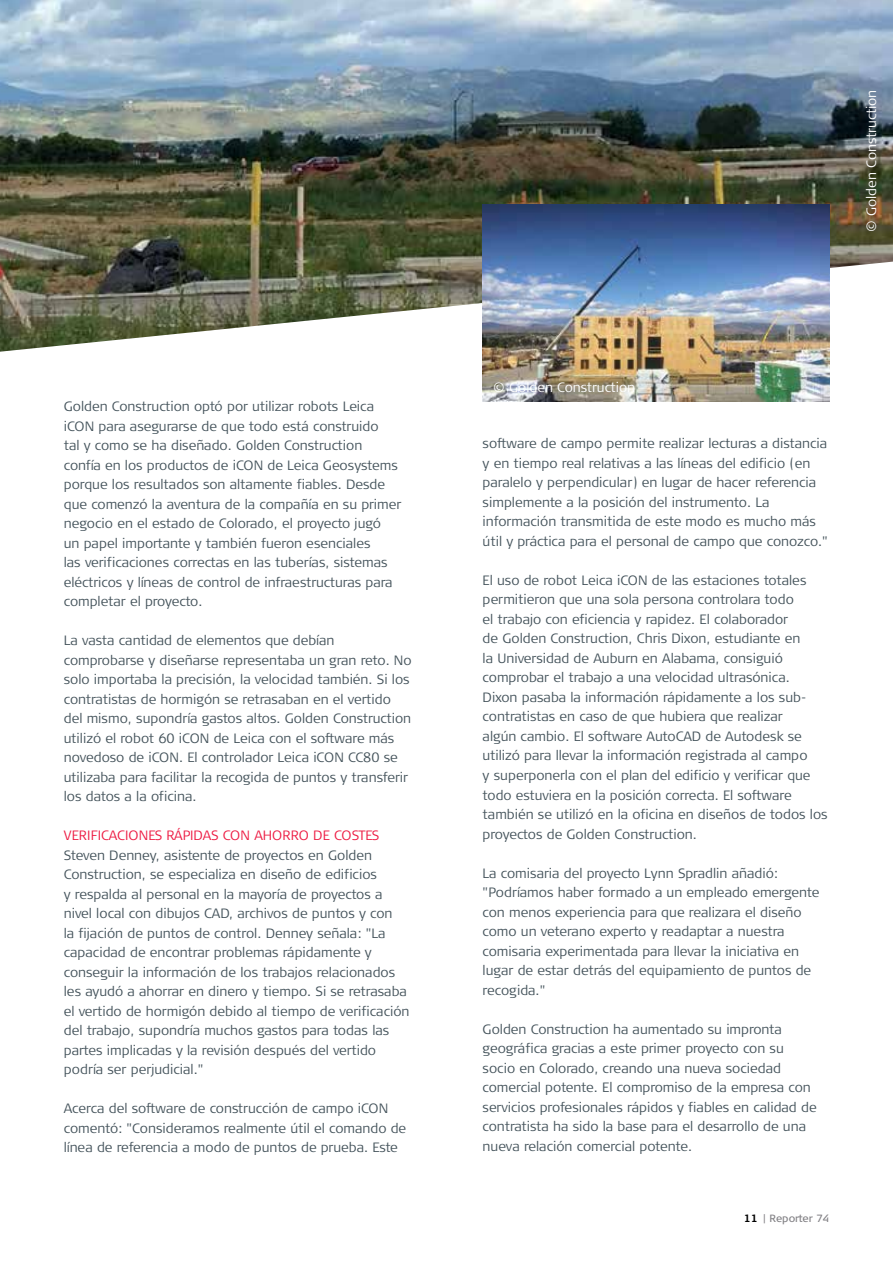
<style>
.page{position:relative;width:893px;height:1263px;background:#fff}
.page>*{position:absolute;margin:0;border:0;box-sizing:border-box;transform-origin:0 0}
.t1{font:300 13.5px/19.5px "Signa Column";color:#43525a}
.t2{font:300 13.5px "Signa Column";color:#fff}
.t3{font:300 13.5px "Signa Column";color:#ed1941}
.t4{font:10.5px "Signa Column";letter-spacing:-.005em;color:#807f83}
.s1{font-weight:700;color:#000}
</style>
<div class="page">
<img style="left:0;top:0;width:893px;height:352px">
<img style="left:483px;top:204px;width:346px;height:197px">
<p class="t1" style="left:64px;top:397px;width:339px">Golden Construction optó por utilizar robots Leica iCON para asegurarse de que todo está construido<br>tal y como se ha diseñado. Golden Construction confía en los productos de iCON de Leica Geosystems porque los resultados son altamente fiables. Desde que comenzó la aventura de la compañía en su primer negocio en el estado de Colorado, el proyecto jugó<br>un papel importante y también fueron esenciales<br>las verificaciones correctas en las tuberías, sistemas eléctricos y líneas de control de infraestructuras para completar el proyecto.</p>
<p class="t1" style="left:64px;top:631px;width:349px">La vasta cantidad de elementos que debían comprobarse y diseñarse representaba un gran reto. No solo importaba la precisión, la velocidad también. Si los contratistas de hormigón se retrasaban en el vertido del mismo, supondría gastos altos. Golden Construction utilizó el robot 60 iCON de Leica con el software más novedoso de iCON. El controlador Leica iCON CC80 se utilizaba para facilitar la recogida de puntos y transferir los datos a la oficina.</p>
<p class="t3" style="left:64px;top:828px;width:317px">VERIFICACIONES RÁPIDAS CON AHORRO DE COSTES</p>
<p class="t1" style="left:64px;top:845px;width:347px">Steven Denney, asistente de proyectos en Golden Construction, se especializa en diseño de edificios<br>y respalda al personal en la mayoría de proyectos a nivel local con dibujos CAD, archivos de puntos y con<br>la fijación de puntos de control. Denney señala: "La capacidad de encontrar problemas rápidamente y conseguir la información de los trabajos relacionados les ayudó a ahorrar en dinero y tiempo. Si se retrasaba el vertido de hormigón debido al tiempo de verificación del trabajo, supondría muchos gastos para todas las partes implicadas y la revisión después del vertido podría ser perjudicial."</p>
<p class="t1" style="left:64px;top:1099px;width:344px">Acerca del software de construcción de campo iCON comentó: "Consideramos realmente útil el comando de línea de referencia a modo de puntos de prueba. Este</p>
<p class="t2" style="left:864px;top:232px;width:144px;rotate:-90deg">© Golden Construction</p>
<p class="t2" style="left:493px;top:379px;width:144px">© Golden Construction</p>
<p class="t1" style="left:483px;top:434px;width:347px">software de campo permite realizar lecturas a distancia y en tiempo real relativas a las líneas del edificio (en paralelo y perpendicular) en lugar de hacer referencia simplemente a la posición del instrumento. La información transmitida de este modo es mucho más útil y práctica para el personal de campo que conozco."</p>
<p class="t1" style="left:483px;top:571px;width:347px">El uso de robot Leica iCON de las estaciones totales permitieron que una sola persona controlara todo<br>el trabajo con eficiencia y rapidez. El colaborador<br>de Golden Construction, Chris Dixon, estudiante en<br>la Universidad de Auburn en Alabama, consiguió comprobar el trabajo a una velocidad ultrasónica.<br>Dixon pasaba la información rápidamente a los sub&shy;contratistas en caso de que hubiera que realizar<br>algún cambio. El software AutoCAD de Autodesk se utilizó para llevar la información registrada al campo<br>y superponerla con el plan del edificio y verificar que todo estuviera en la posición correcta. El software también se utilizó en la oficina en diseños de todos los proyectos de Golden Construction.</p>
<p class="t1" style="left:483px;top:863px;width:338px">La comisaria del proyecto Lynn Spradlin añadió: "Podríamos haber formado a un empleado emergente con menos experiencia para que realizara el diseño como un veterano experto y readaptar a nuestra comisaria experimentada para llevar la iniciativa en lugar de estar detrás del equipamiento de puntos de recogida."</p>
<p class="t1" style="left:483px;top:1019px;width:335px">Golden Construction ha aumentado su impronta geográfica gracias a este primer proyecto con su socio en Colorado, creando una nueva sociedad comercial potente. El compromiso de la empresa con servicios profesionales rápidos y fiables en calidad de contratista ha sido la base para el desarrollo de una nueva relación comercial potente.</p>
<p class="t4" style="left:744px;top:1212px;width:86px"><span class="s1">11</span> | Reporter 74</p>
</div>
